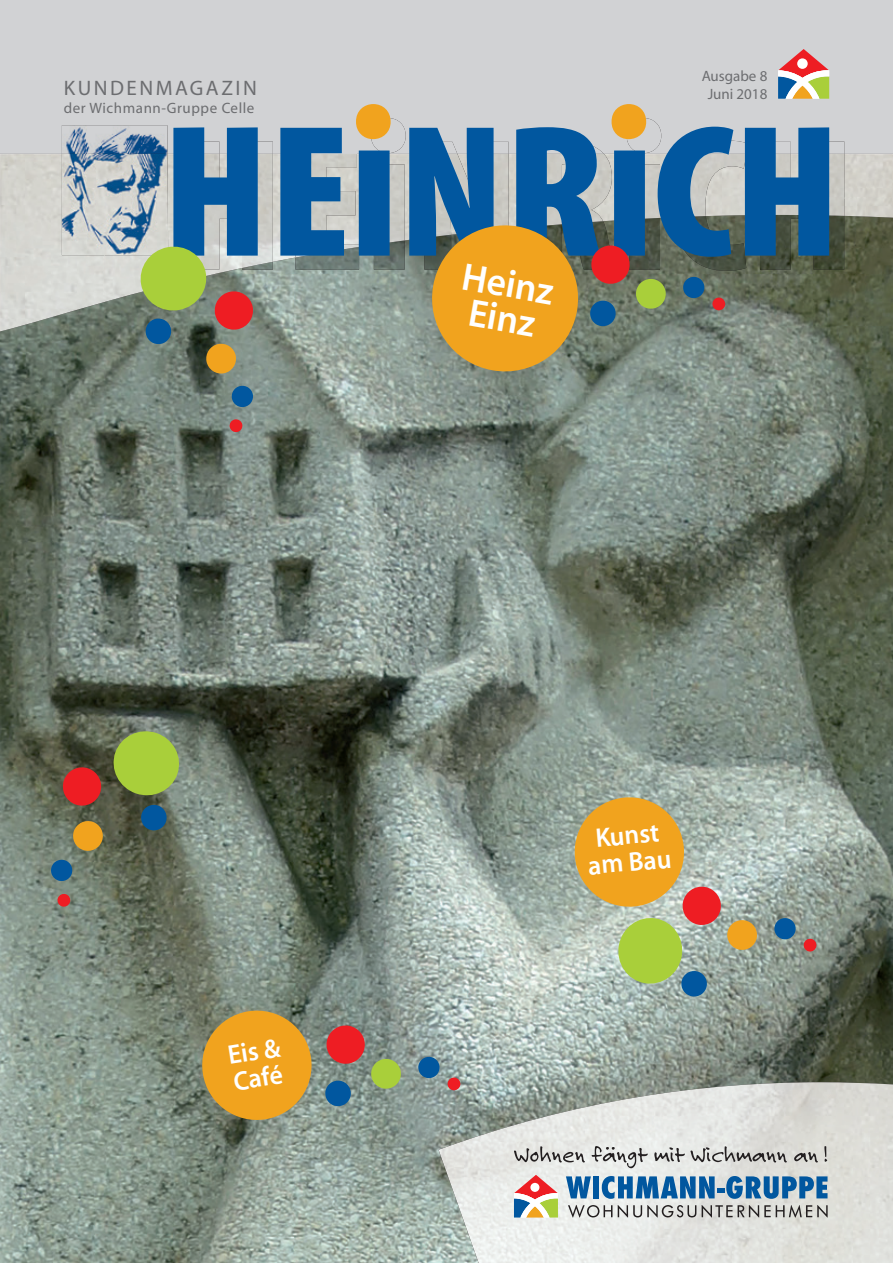
<style>
.page{position:relative;width:893px;height:1263px;background:#fff}
.page>*{position:absolute;margin:0;border:0;box-sizing:border-box;transform-origin:0 0}
.t1{font:39px/34.5px "Myriad MM 565 600";color:#fff;text-align:center;scale:.96 1}
.t2{font:27px/27px "Myriad MM 565 600";color:#fff;text-align:center;scale:.96 1}
.t3{font:21px "Myriad MM 400 600";letter-spacing:.12em;color:#6c6d70}
.t4{font:15px "Myriad MM 400 600";letter-spacing:.04em;color:#6c6d70}
.t5{font:15px "Myriad MM 400 600";color:#6c6d70}
</style>
<div class="page">
<img style="left:0;top:218px;width:893px;height:1045px">
<img style="left:673px;top:257px;width:74px;height:14px">
<img style="left:760px;top:198px;width:84px;height:72px">
<div style="left:0;top:0;width:893px;height:154px;background:#d1d2d4"></div>
<img style="left:0;top:154px;width:105px;height:177px">
<img style="left:168px;top:154px;width:253px;height:134px">
<img style="left:829px;top:154px;width:64px;height:44px">
<img style="left:844px;top:198px;width:49px;height:20px">
<img style="left:104px;top:255px;width:34px;height:47px">
<svg style="left:829px;top:141px;width:15px;height:13px"></svg>
<img style="left:255px;top:257px;width:18px;height:13px">
<div style="left:371px;top:118px;width:35px;height:35px;background:#d1d2d4;border-radius:50%"></div>
<div style="left:626px;top:118px;width:35px;height:35px;background:#d1d2d4;border-radius:50%"></div>
<img style="left:439px;top:1082px;width:454px;height:181px">
<svg style="left:566px;top:1176px;width:25px;height:22px"></svg>
<div style="left:593px;top:1176px;width:6px;height:22px;background:#01579f"></div>
<svg style="left:602px;top:1176px;width:225px;height:23px;background:#578db8"></svg>
<svg style="left:568px;top:1205px;width:44px;height:12px"></svg>
<svg style="left:618px;top:1205px;width:78px;height:12px"></svg>
<svg style="left:702px;top:1205px;width:126px;height:12px;background:#a9a9a5"></svg>
<svg style="left:514px;top:1146px;width:71px;height:16px"></svg>
<svg style="left:654px;top:1146px;width:133px;height:16px;background:#b6b5b3"></svg>
<svg style="left:794px;top:1152px;width:24px;height:10px"></svg>
<svg style="left:824px;top:1146px;width:3px;height:16px"></svg>
<svg style="left:592px;top:1146px;width:56px;height:22px"></svg>
<svg style="left:514px;top:1175px;width:44px;height:42px"></svg>
<svg style="left:778px;top:49px;width:51px;height:50px"></svg>
<img style="left:62px;top:125px;width:106px;height:130px">
<svg style="left:173px;top:127px;width:656px;height:130px;background:#4a7faa"></svg>
<div style="left:356px;top:104px;width:35px;height:35px;background:#f1a31e;border-radius:50%"></div>
<div style="left:611px;top:104px;width:35px;height:35px;background:#f1a31e;border-radius:50%"></div>
<svg style="left:198px;top:1006px;width:118px;height:118px;background:#c9983b"></svg>
<svg style="left:231px;top:385px;width:23px;height:23px"></svg>
<svg style="left:138px;top:244px;width:117px;height:131px;background:#8c8e67"></svg>
<svg style="left:229px;top:419px;width:14px;height:14px"></svg>
<svg style="left:773px;top:917px;width:23px;height:23px"></svg>
<svg style="left:572px;top:795px;width:186px;height:202px;background:#beaf7b"></svg>
<svg style="left:803px;top:938px;width:14px;height:14px"></svg>
<svg style="left:417px;top:1056px;width:23px;height:23px"></svg>
<svg style="left:324px;top:1024px;width:78px;height:83px;background:#8f7f71"></svg>
<svg style="left:447px;top:1077px;width:14px;height:14px"></svg>
<svg style="left:682px;top:276px;width:23px;height:23px"></svg>
<svg style="left:426px;top:219px;width:241px;height:158px;background:#a2884d"></svg>
<svg style="left:712px;top:297px;width:14px;height:14px"></svg>
<svg style="left:50px;top:727px;width:133px;height:155px;background:#72734d"></svg>
<svg style="left:57px;top:893px;width:14px;height:14px"></svg>
<p class="t5" style="left:702px;top:69px;width:67px">Ausgabe 8</p>
<h3 class="t3" style="left:64px;top:78px;width:195px">KUNDENMAGAZIN</h3>
<p class="t5" style="left:708px;top:87px;width:61px">Juni 2018</p>
<p class="t4" style="left:64px;top:101px;width:192px">der Wichmann-Gruppe Celle</p>
<h1 class="t1" style="left:465px;top:261px;width:98px;rotate:10deg">Heinz<br>Einz</h1>
<h2 class="t2" style="left:226px;top:1043px;width:56px;text-align:left;rotate:-9deg">Eis &amp;<br>Café</h2>
<h2 class="t2" style="left:585px;top:826px;width:88px;rotate:-5deg">Kunst am Bau</h2>
</div>
